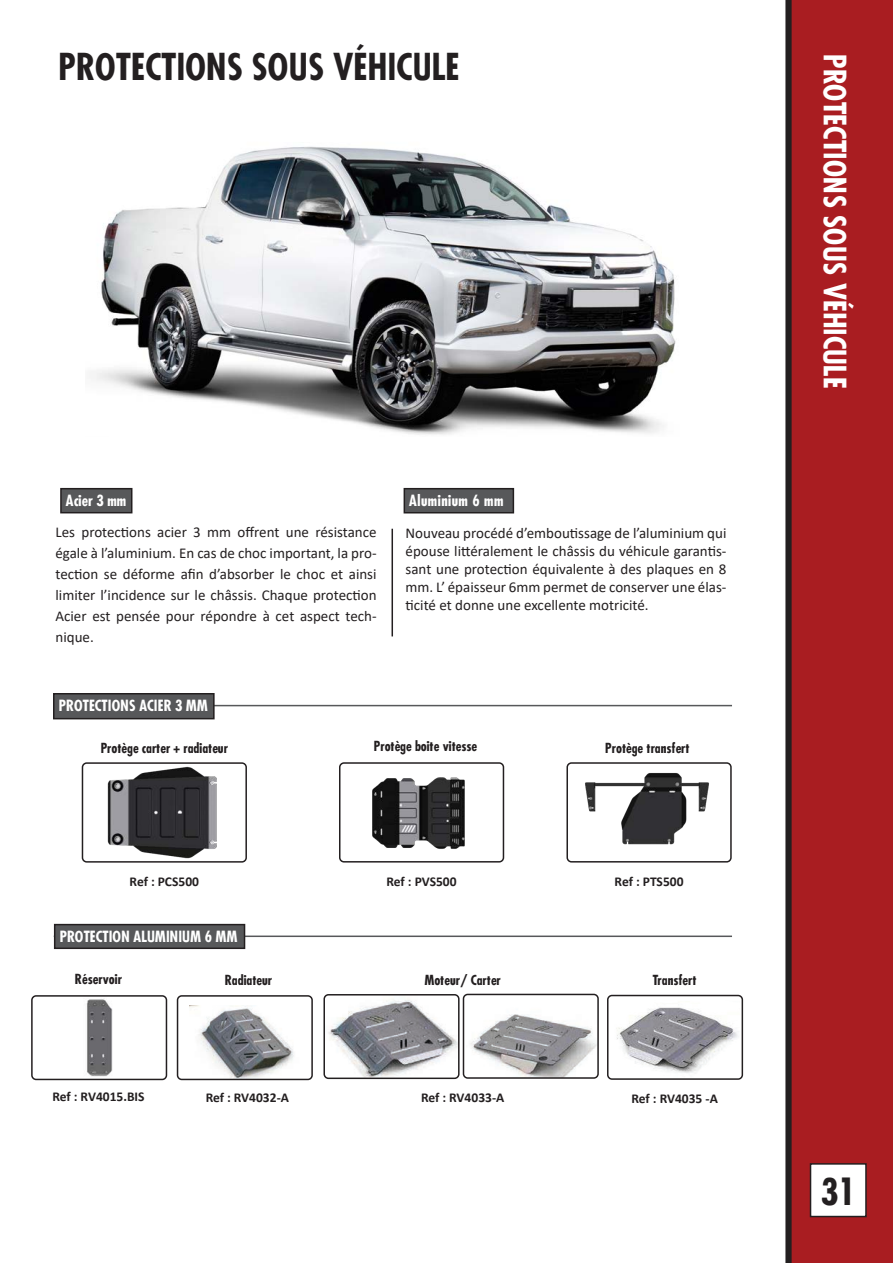
<style>
.page{position:relative;width:893px;height:1263px;background:#fff}
.page>*{position:absolute;margin:0;border:0;box-sizing:border-box;transform-origin:0 0}
.t1{font:700 condensed 36px "Futura";color:#231f20}
.t2{font:700 condensed 30px "Futura";color:#fff}
.t3{font:15px/21px "Calibri";color:#231f20;text-align:justify}
.t4{font:700 condensed 15px "Futura";color:#fff}
.t5{font:700 condensed 15px "Futura";letter-spacing:.025em;color:#fff}
.t6{font:700 condensed 13.5px "Futura";color:#231f20}
.t7{font:700 13.5px "Calibri";color:#231f20}
</style>
<div class="page">
<div style="left:792px;top:0;width:101px;height:1263px;background:#a91d21"></div>
<div style="left:786px;top:0;width:6px;height:1263px;background:#231f20"></div>
<hr style="left:391px;top:529px;width:2px;height:107px;background:#231f20">
<div style="left:61px;top:489px;width:71px;height:24px;background:#57585a"></div>
<div style="left:60px;top:488px;width:72px;height:25px;border:2px solid #231f20"></div>
<img style="left:90px;top:146px;width:586px;height:289px">
<div style="left:404px;top:489px;width:109px;height:24px;background:#57585a"></div>
<div style="left:404px;top:488px;width:110px;height:25px;border:2px solid #231f20"></div>
<img style="left:585px;top:773px;width:124px;height:72px">
<div style="left:566px;top:762px;width:166px;height:100px;border:2px solid #231f20;border-radius:4px"></div>
<img style="left:372px;top:777px;width:93px;height:72px">
<div style="left:339px;top:762px;width:165px;height:100px;border:2px solid #231f20;border-radius:4px"></div>
<img style="left:107px;top:766px;width:110px;height:93px">
<div style="left:82px;top:762px;width:165px;height:101px;border:2px solid #231f20;border-radius:4px"></div>
<hr style="left:55px;top:705px;width:677px;height:1px;background:#57585a">
<div style="left:54px;top:694px;width:160px;height:25px;background:#57585a"></div>
<div style="left:53px;top:693px;width:162px;height:26px;border:2px solid #231f20"></div>
<hr style="left:54px;top:935px;width:678px;height:2px;background:#57585a">
<div style="left:55px;top:924px;width:190px;height:24px;background:#57585a"></div>
<div style="left:54px;top:924px;width:191px;height:25px;border:2px solid #231f20"></div>
<img style="left:470px;top:1014px;width:126px;height:62px">
<div style="left:463px;top:994px;width:136px;height:85px;border:2px solid #231f20;border-radius:4px"></div>
<img style="left:328px;top:999px;width:129px;height:77px">
<div style="left:323px;top:994px;width:137px;height:85px;border:2px solid #231f20;border-radius:4px"></div>
<img style="left:190px;top:1005px;width:104px;height:72px">
<div style="left:177px;top:995px;width:136px;height:85px;border:2px solid #231f20;border-radius:4px"></div>
<img style="left:616px;top:1007px;width:122px;height:66px">
<div style="left:607px;top:995px;width:136px;height:85px;border:2px solid #231f20;border-radius:4px"></div>
<img style="left:87px;top:999px;width:26px;height:78px">
<div style="left:31px;top:995px;width:136px;height:85px;border:2px solid #231f20;border-radius:4px"></div>
<div style="left:810px;top:1164px;width:56px;height:52px;background:#fff"></div>
<div style="left:810px;top:1163px;width:57px;height:54px;border:2px solid #231f20"></div>
<p class="t1" style="left:59px;top:43px;width:403px">PROTECTIONS SOUS VÉHICULE</p>
<p class="t4" style="left:66px;top:491px;width:62px">Acier 3 mm</p>
<p class="t5" style="left:409px;top:491px;width:96px">Aluminium 6 mm</p>
<p class="t3" style="left:55px;top:521px;width:323px">Les protections acier 3 mm offrent une résistance égale à l’aluminium. En cas de choc important, la pro&shy;tection se déforme afin d’absorber le choc et ainsi limiter l’incidence sur le châssis. Chaque protection Acier est pensée pour répondre à cet aspect tech&shy;nique.</p>
<p class="t3" style="left:406px;top:524px;width:322px;line-height:18px">Nouveau procédé d’emboutissage de l’aluminium qui épouse littéralement le châssis du véhicule garantis&shy;sant une protection équivalente à des plaques en 8 mm. L’ épaisseur 6mm permet de conserver une élas&shy;ticité et donne une excellente motricité.</p>
<p class="t4" style="left:59px;top:696px;width:151px">PROTECTIONS ACIER 3 MM</p>
<p class="t6" style="left:101px;top:739px;width:129px">Protège carter + radiateur</p>
<p class="t6" style="left:374px;top:737px;width:105px">Protège boite vitesse</p>
<p class="t6" style="left:605px;top:739px;width:86px">Protège transfert</p>
<p class="t7" style="left:130px;top:872px;width:71px">Ref : PCS500</p>
<p class="t7" style="left:387px;top:872px;width:72px">Ref : PVS500</p>
<p class="t7" style="left:615px;top:872px;width:70px">Ref : PTS500</p>
<p class="t4" style="left:60px;top:926px;width:179px">PROTECTION ALUMINIUM 6 MM</p>
<p class="t6" style="left:75px;top:970px;width:48px">Réservoir</p>
<p class="t6" style="left:225px;top:971px;width:49px">Radiateur</p>
<p class="t6" style="left:425px;top:971px;width:78px">Moteur/ Carter</p>
<p class="t6" style="left:653px;top:971px;width:45px">Transfert</p>
<p class="t7" style="left:52px;top:1087px;width:94px">Ref : RV4015.BIS</p>
<p class="t7" style="left:206px;top:1088px;width:85px">Ref : RV4032-A</p>
<p class="t7" style="left:421px;top:1088px;width:85px">Ref : RV4033-A</p>
<p class="t7" style="left:631px;top:1089px;width:88px">Ref : RV4035 -A</p>
<p class="t2" style="left:854px;top:54px;width:336px;rotate:90deg">PROTECTIONS SOUS VÉHICULE</p>
<p class="t1" style="left:821px;top:1168px;width:37px">31</p>
</div>
